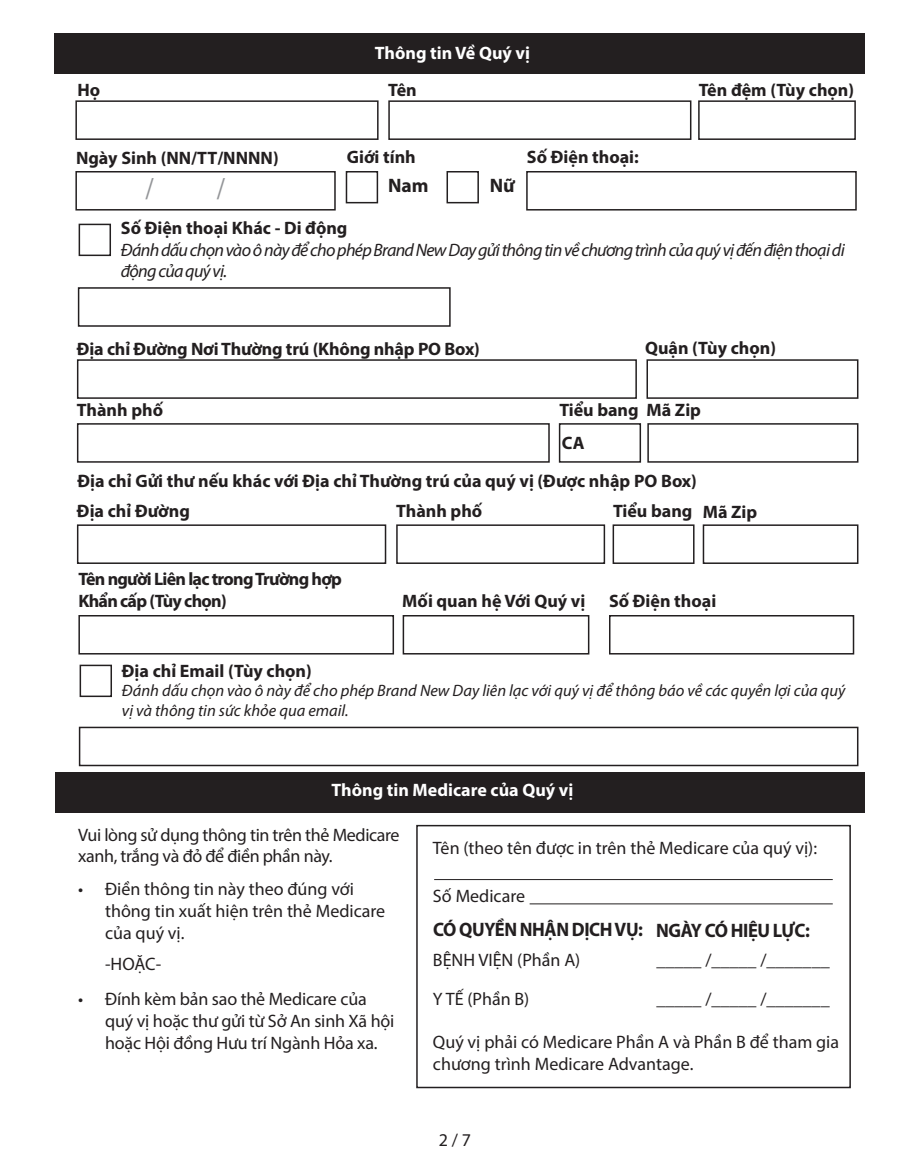
<style>
.page{position:relative;width:905px;height:1175px;background:#fff}
.page>*{position:absolute;margin:0;border:0;box-sizing:border-box;transform-origin:0 0}
.t1{font:30px "Minion Pro";color:#939598}
.t2{font:700 19.5px "Myriad Pro";letter-spacing:-.02em;color:#231f20;scale:.95 1}
.t3{font:700 19.5px "Myriad Pro";letter-spacing:-.02em;color:#231f20}
.t4{font:18px/21.6px "Myriad Pro";color:#231f20}
.t5{font:700 18px "Myriad Pro";color:#231f20}
.t6{font:italic 18px/21.6px "Myriad Pro";letter-spacing:-.04em;color:#231f20}
.t7{font:18px/21.6px "Myriad Pro";letter-spacing:-.02em;color:#231f20}
.t8{font:700 18px/21.6px "Myriad Pro";letter-spacing:-.04em;color:#231f20}
.t9{font:700 18px "Myriad Pro";color:#fff}
.t10{font:italic 16.5px/19.8px "Myriad Pro";color:#231f20}
</style>
<div class="page">
<div style="left:54px;top:33px;width:810px;height:41px;background:#231f20"></div>
<div style="left:77px;top:524px;width:309px;height:40px;border:2px solid #231f20"></div>
<div style="left:559px;top:423px;width:82px;height:39px;border:2px solid #231f20"></div>
<div style="left:396px;top:524px;width:209px;height:40px;border:2px solid #231f20"></div>
<div style="left:612px;top:524px;width:82px;height:40px;border:2px solid #231f20"></div>
<div style="left:78px;top:615px;width:316px;height:39px;border:2px solid #231f20"></div>
<div style="left:402px;top:615px;width:187px;height:39px;border:2px solid #231f20"></div>
<div style="left:609px;top:615px;width:245px;height:39px;border:2px solid #231f20"></div>
<div style="left:526px;top:171px;width:330px;height:39px;border:2px solid #231f20"></div>
<div style="left:647px;top:423px;width:211px;height:39px;border:2px solid #231f20"></div>
<div style="left:702px;top:524px;width:156px;height:40px;border:2px solid #231f20"></div>
<div style="left:79px;top:726px;width:779px;height:40px;border:2px solid #231f20"></div>
<div style="left:78px;top:287px;width:372px;height:40px;border:2px solid #231f20"></div>
<div style="left:80px;top:664px;width:32px;height:33px;border:2px solid #231f20"></div>
<div style="left:79px;top:224px;width:32px;height:32px;border:2px solid #231f20"></div>
<div style="left:346px;top:171px;width:32px;height:32px;border:2px solid #231f20"></div>
<div style="left:446px;top:171px;width:33px;height:32px;border:2px solid #231f20"></div>
<div style="left:77px;top:423px;width:472px;height:39px;border:2px solid #231f20"></div>
<div style="left:75px;top:171px;width:261px;height:39px;border:2px solid #231f20"></div>
<div style="left:77px;top:359px;width:560px;height:40px;border:2px solid #231f20"></div>
<div style="left:646px;top:359px;width:212px;height:40px;border:2px solid #231f20"></div>
<div style="left:75px;top:100px;width:303px;height:40px;border:2px solid #231f20"></div>
<div style="left:388px;top:100px;width:303px;height:40px;border:2px solid #231f20"></div>
<div style="left:698px;top:100px;width:157px;height:40px;border:2px solid #231f20"></div>
<div style="left:55px;top:772px;width:809px;height:40px;background:#231f20"></div>
<div style="left:416px;top:825px;width:434px;height:263px;border:2px solid #231f20"></div>
<hr style="left:434px;top:879px;width:398px;height:1px;background:#231f20">
<hr style="left:529px;top:903px;width:303px;height:1px;background:#231f20">
<p class="t9" style="left:375px;top:41px;width:155px">Thông tin Về Quý vị</p>
<p class="t5" style="left:77px;top:78px;width:24px">Họ</p>
<p class="t5" style="left:388px;top:78px;width:30px">Tên</p>
<p class="t5" style="left:699px;top:78px;width:157px">Tên đệm (Tùy chọn)</p>
<p class="t5" style="left:76px;top:146px;width:204px">Ngày Sinh (NN/TT/NNNN)</p>
<p class="t5" style="left:347px;top:145px;width:71px">Giới tính</p>
<p class="t5" style="left:527px;top:145px;width:113px">Số Điện thoại:</p>
<p class="t1" style="left:145px;top:168px;width:11px">/</p>
<p class="t1" style="left:216px;top:168px;width:11px">/</p>
<p class="t3" style="left:388px;top:173px;width:42px">Nam</p>
<p class="t3" style="left:489px;top:173px;width:26px">Nữ</p>
<p class="t5" style="left:121px;top:216px;width:228px">Số Điện thoại Khác - Di động</p>
<p class="t6" style="left:121px;top:239px;width:725px">Đánh dấu chọn vào ô này để cho phép Brand New Day gửi thông tin về chương trình của quý vị đến điện thoại di động của quý vị.</p>
<p class="t5" style="left:77px;top:337px;width:404px">Địa chỉ Đường Nơi Thường trú (Không nhập PO Box)</p>
<p class="t5" style="left:77px;top:398px;width:88px">Thành phố</p>
<p class="t5" style="left:645px;top:336px;width:132px">Quận (Tùy chọn)</p>
<p class="t5" style="left:559px;top:398px;width:143px">Tiểu bang Mã Zip</p>
<p class="t5" style="left:562px;top:431px;width:24px">CA</p>
<p class="t5" style="left:77px;top:469px;width:621px">Địa chỉ Gửi thư nếu khác với Địa chỉ Thường trú của quý vị (Được nhập PO Box)</p>
<p class="t5" style="left:77px;top:499px;width:114px">Địa chỉ Đường</p>
<p class="t8" style="left:78px;top:568px;width:265px">Tên người Liên lạc trong Trường hợp<br>Khẩn cấp (Tùy chọn)</p>
<p class="t5" style="left:396px;top:499px;width:88px">Thành phố</p>
<p class="t5" style="left:613px;top:499px;width:81px">Tiểu bang</p>
<p class="t5" style="left:702px;top:500px;width:56px">Mã Zip</p>
<p class="t5" style="left:402px;top:589px;width:182px">Mối quan hệ Với Quý vị</p>
<p class="t5" style="left:609px;top:589px;width:109px">Số Điện thoại</p>
<p class="t5" style="left:122px;top:659px;width:191px">Địa chỉ Email (Tùy chọn)</p>
<p class="t10" style="left:122px;top:680px;width:725px">Đánh dấu chọn vào ô này để cho phép Brand New Day liên lạc với quý vị để thông báo về các quyền lợi của quý vị và thông tin sức khỏe qua email.</p>
<p class="t9" style="left:331px;top:778px;width:241px">Thông tin Medicare của Quý vị</p>
<p class="t7" style="left:78px;top:823px;width:323px">Vui lòng sử dụng thông tin trên thẻ Medicare xanh, trắng và đỏ để điền phần này.</p>
<p class="t4" style="left:105px;top:878px;width:282px;text-indent:-27px">• Điền thông tin này theo đúng với thông tin xuất hiện trên thẻ Medicare của quý vị.</p>
<p class="t4" style="left:105px;top:953px;width:58px">-HOẶC-</p>
<p class="t4" style="left:105px;top:988px;width:291px;text-indent:-27px">• Đính kèm bản sao thẻ Medicare của quý vị hoặc thư gửi từ Sở An sinh Xã hội hoặc Hội đồng Hưu trí Ngành Hỏa xa.</p>
<p class="t4" style="left:433px;top:836px;width:385px">Tên (theo tên được in trên thẻ Medicare của quý vị):</p>
<p class="t4" style="left:433px;top:884px;width:94px">Số Medicare</p>
<p class="t2" style="left:433px;top:917px;width:222px">CÓ QUYỀN NHẬN DỊCH VỤ:</p>
<p class="t4" style="left:433px;top:949px;width:149px">BỆNH VIỆN (Phần A)</p>
<p class="t4" style="left:656px;top:949px;width:174px">_____ /_____ /_______</p>
<p class="t4" style="left:433px;top:988px;width:98px">Y TẾ (Phần B)</p>
<p class="t4" style="left:656px;top:988px;width:174px">_____ /_____ /_______</p>
<p class="t4" style="left:433px;top:1030px;width:407px">Quý vị phải có Medicare Phần A và Phần B để tham gia chương trình Medicare Advantage.</p>
<p class="t2" style="left:656px;top:917px;width:163px">NGÀY CÓ HIỆU LỰC:</p>
<p class="t4" style="left:439px;top:1128px;width:34px">2 / 7</p>
</div>
